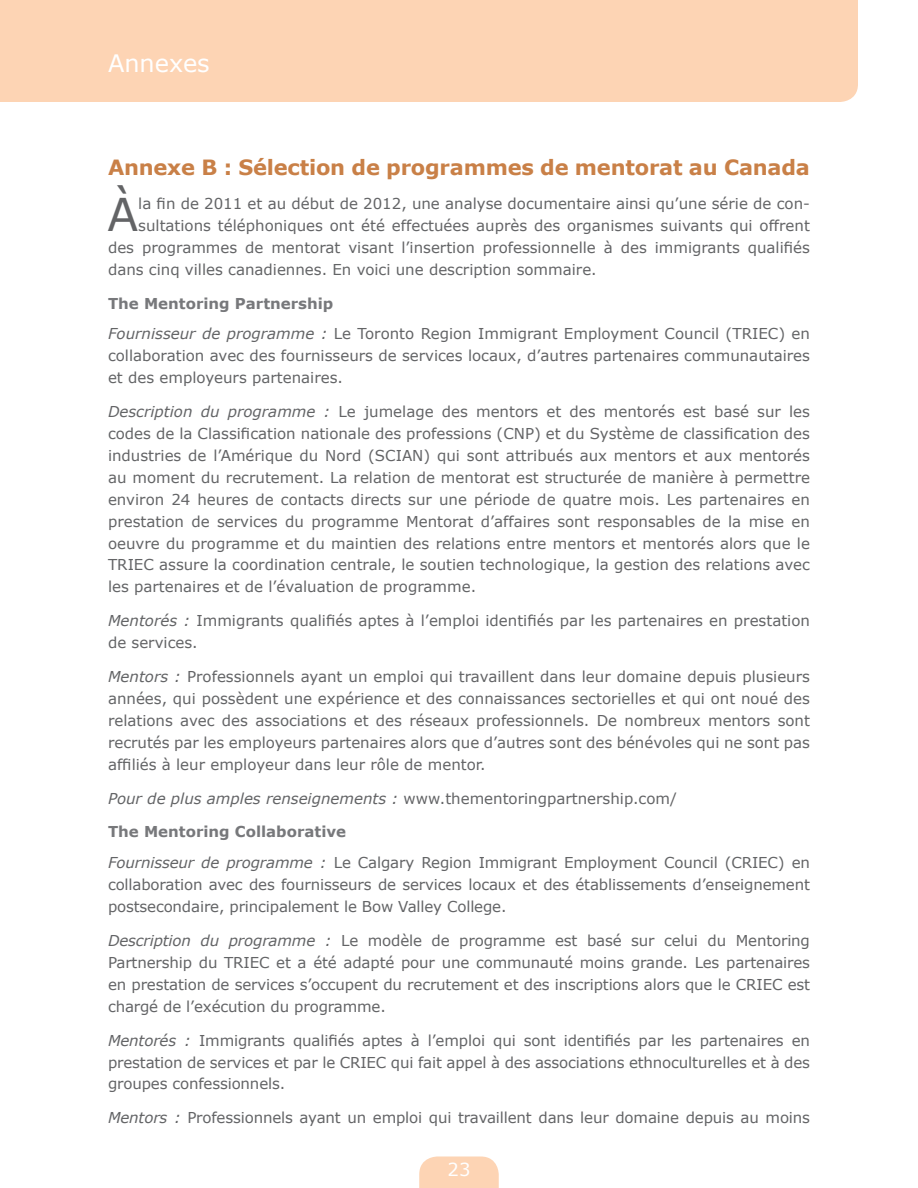
<style>
.page{position:relative;width:918px;height:1188px;background:#fff}
.page>*{position:absolute;margin:0;border:0;box-sizing:border-box;transform-origin:0 0}
.t1{font:45.15px "Verdana";color:#636466}
.t2{font:24px "Verdana";color:#fff}
.t3{font:700 21px "Verdana";letter-spacing:-.01em;color:#c98047}
.t4{font:18px "Verdana";color:#fff}
.t5{font:15px/21.9px "Verdana";color:#636466}
.s1{font-weight:700;color:#77787b}
.s2{font-style:italic}
</style>
<div class="page">
<div style="left:0;top:0;width:858px;height:102px;background:#fdd4b4"></div>
<svg style="left:419px;top:1156px;width:80px;height:32px;background:#fdd7b9"></svg>
<h2 class="t2" style="left:108px;top:48px;width:103px">Annexes</h2>
<h3 class="t3" style="left:108px;top:154px;width:703px">Annexe B : Sélection de programmes de mentorat au Canada</h3>
<h1 class="t1" style="left:107px;top:186px;width:32px">À</h1>
<p class="t5" style="left:138px;top:193px;width:673px">la fin de 2011 et au début de 2012, une analyse documentaire ainsi qu’une série de con-</p>
<p class="t5" style="left:138px;top:215px;width:673px">sultations téléphoniques ont été effectuées auprès des organismes suivants qui offrent</p>
<p class="t5" style="left:108px;top:237px;width:703px">des programmes de mentorat visant l’insertion professionnelle à des immigrants qualifiés</p>
<p class="t5" style="left:108px;top:258px;width:490px">dans cinq villes canadiennes. En voici une description sommaire.</p>
<p class="t5" style="left:108px;top:288px;width:703px;line-height:30.9px"><span class="s1">The Mentoring Partnership<br></span><span class="s2">Fournisseur de programme :</span> Le Toronto Region Immigrant Employment Council (TRIEC) en</p>
<p class="t5" style="left:108px;top:345px;width:704px">collaboration avec des fournisseurs de services locaux, d’autres partenaires communautaires et des employeurs partenaires.</p>
<p class="t5" style="left:108px;top:401px;width:704px;text-align:justify"><span class="s2">Description du programme :</span> Le jumelage des mentors et des mentorés est basé sur les codes de la Classification nationale des professions (CNP) et du Système de classification des industries de l’Amérique du Nord (SCIAN) qui sont attribués aux mentors et aux mentorés au moment du recrutement. La relation de mentorat est structurée de manière à permettre environ 24 heures de contacts directs sur une période de quatre mois. Les partenaires en prestation de services du programme Mentorat d’affaires sont responsables de la mise en oeuvre du programme et du maintien des relations entre mentors et mentorés alors que le TRIEC assure la coordination centrale, le soutien technologique, la gestion des relations avec les partenaires et de l’évaluation de programme.</p>
<p class="t5" style="left:108px;top:610px;width:704px"><span class="s2">Mentorés :</span> Immigrants qualifiés aptes à l’emploi identifiés par les partenaires en prestation de services.</p>
<p class="t5" style="left:108px;top:666px;width:704px;text-align:justify"><span class="s2">Mentors :</span> Professionnels ayant un emploi qui travaillent dans leur domaine depuis plusieurs années, qui possèdent une expérience et des connaissances sectorielles et qui ont noué des relations avec des associations et des réseaux professionnels. De nombreux mentors sont recrutés par les employeurs partenaires alors que d’autres sont des bénévoles qui ne sont pas affiliés à leur employeur dans leur rôle de mentor.</p>
<p class="t5" style="left:108px;top:787px;width:570px"><span class="s2">Pour de plus amples renseignements :</span> www.thementoringpartnership.com/</p>
<p class="t5" style="left:108px;top:817px;width:704px;line-height:30.9px"><span class="s1">The Mentoring Collaborative<br></span><span class="s2">Fournisseur de programme :</span> Le Calgary Region Immigrant Employment Council (CRIEC) en</p>
<p class="t5" style="left:108px;top:874px;width:704px">collaboration avec des fournisseurs de services locaux et des établissements d’enseignement postsecondaire, principalement le Bow Valley College.</p>
<p class="t5" style="left:108px;top:930px;width:704px;text-align:justify"><span class="s2">Description du programme :</span> Le modèle de programme est basé sur celui du Mentoring Partnership du TRIEC et a été adapté pour une communauté moins grande. Les partenaires en prestation de services s’occupent du recrutement et des inscriptions alors que le CRIEC est chargé de l’exécution du programme.</p>
<p class="t5" style="left:108px;top:1029px;width:704px;text-align:justify"><span class="s2">Mentorés :</span> Immigrants qualifiés aptes à l’emploi qui sont identifiés par les partenaires en prestation de services et par le CRIEC qui fait appel à des associations ethnoculturelles et à des groupes confessionnels.</p>
<p class="t5" style="left:108px;top:1107px;width:704px"><span class="s2">Mentors :</span> Professionnels ayant un emploi qui travaillent dans leur domaine depuis au moins</p>
<p class="t4" style="left:448px;top:1158px;width:24px">23</p>
</div>
